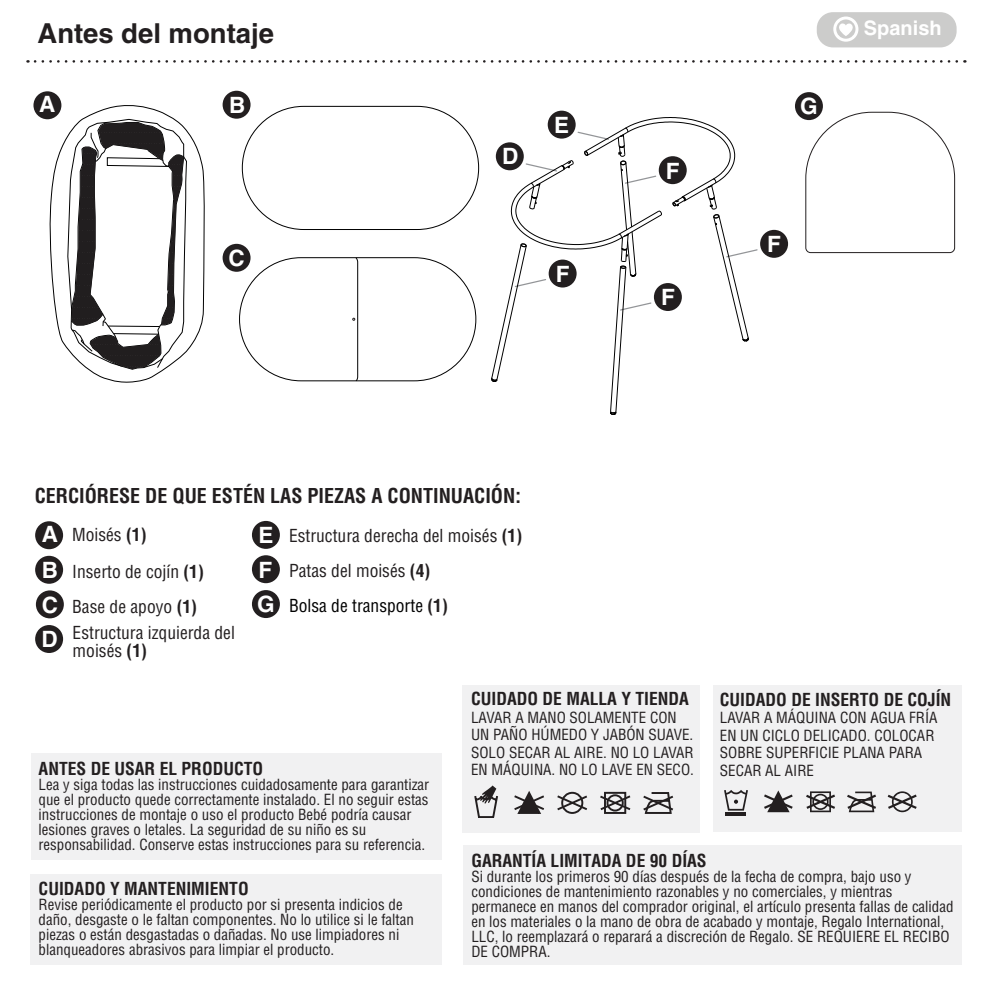
<style>
.page{position:relative;width:990px;height:990px;background:#fff}
.page>*{position:absolute;margin:0;border:0;box-sizing:border-box;transform-origin:0 0}
.t1{font:700 27.5px "Helvetica LT Std";color:#231f20}
.t2{font:700 22.5px/35.8px "Helvetica LT Std";color:#fff}
.t3{font:700 condensed 20px "Helvetica LT Std";color:#231f20}
.t4{font:700 20px "Helvetica LT Std";color:#fff}
.t5{font:condensed 17.5px/37.5px "Helvetica LT Std";color:#231f20}
.t6{font:700 condensed 17.5px "Helvetica LT Std";color:#231f20}
.t7{font:condensed 17.5px "Helvetica LT Std";color:#000}
.t8{font:condensed 15px/15px "Helvetica LT Std";color:#231f20}
.s1{font-weight:700}
.s2{font-weight:700;font-stretch:normal;font-size:22.5px;color:#fff}
.s3{font-weight:700;color:#231f20}
</style>
<div class="page">
<div style="left:35px;top:521px;width:28px;height:28px;background:#231f20;border-radius:50%"></div>
<div style="left:35px;top:556px;width:28px;height:28px;background:#231f20;border-radius:50%"></div>
<div style="left:36px;top:590px;width:28px;height:28px;background:#231f20;border-radius:50%"></div>
<div style="left:817px;top:12px;width:140px;height:35px;background:#cccccb;border-radius:16px"></div>
<svg style="left:35px;top:60px;width:930px;height:3px"></svg>
<svg style="left:833px;top:17px;width:25px;height:25px"></svg>
<div style="left:252px;top:521px;width:28px;height:28px;background:#231f20;border-radius:50%"></div>
<div style="left:252px;top:555px;width:28px;height:28px;background:#231f20;border-radius:50%"></div>
<div style="left:252px;top:590px;width:28px;height:28px;background:#231f20;border-radius:50%"></div>
<div style="left:30px;top:874px;width:412px;height:90px;background:#f1f1f2"></div>
<div style="left:463px;top:845px;width:499px;height:120px;background:#f1f1f2"></div>
<div style="left:713px;top:685px;width:249px;height:146px;background:#f1f1f2"></div>
<div style="left:463px;top:685px;width:237px;height:147px;background:#f1f1f2"></div>
<div style="left:561px;top:792px;width:22px;height:22px;border:2px solid #231f20;border-radius:50%"></div>
<svg style="left:557px;top:794px;width:30px;height:18px"></svg>
<svg style="left:643px;top:792px;width:30px;height:22px"></svg>
<svg style="left:600px;top:791px;width:31px;height:23px"></svg>
<svg style="left:514px;top:791px;width:30px;height:23px"></svg>
<svg style="left:474px;top:786px;width:24px;height:32px"></svg>
<svg style="left:806px;top:791px;width:29px;height:21px"></svg>
<svg style="left:888px;top:791px;width:29px;height:21px"></svg>
<svg style="left:847px;top:792px;width:29px;height:20px"></svg>
<svg style="left:764px;top:790px;width:29px;height:22px"></svg>
<svg style="left:724px;top:790px;width:24px;height:26px"></svg>
<div style="left:32px;top:754px;width:410px;height:106px;background:#f1f1f2"></div>
<div style="left:35px;top:625px;width:28px;height:28px;background:#231f20;border-radius:50%"></div>
<div style="left:33px;top:91px;width:28px;height:28px;background:#231f20;border-radius:50%"></div>
<div style="left:223px;top:91px;width:28px;height:28px;background:#231f20;border-radius:50%"></div>
<div style="left:223px;top:244px;width:28px;height:28px;background:#231f20;border-radius:50%"></div>
<div style="left:760px;top:230px;width:28px;height:28px;background:#231f20;border-radius:50%"></div>
<div style="left:548px;top:111px;width:28px;height:28px;background:#231f20;border-radius:50%"></div>
<div style="left:795px;top:92px;width:28px;height:28px;background:#231f20;border-radius:50%"></div>
<svg style="left:49px;top:99px;width:156px;height:284px"></svg>
<svg style="left:67px;top:119px;width:120px;height:256px"></svg>
<svg style="left:491px;top:117px;width:267px;height:298px"></svg>
<div style="left:242px;top:106px;width:237px;height:124px;border:1px solid #010101;border-radius:62px"></div>
<div style="left:239px;top:257px;width:237px;height:124px;border:1px solid #010101;border-radius:62px"></div>
<svg style="left:352px;top:257px;width:6px;height:125px"></svg>
<svg style="left:805px;top:112px;width:150px;height:141px"></svg>
<h1 class="t1" style="left:38px;top:17px;width:238px">Antes del montaje</h1>
<h3 class="t4" style="left:864px;top:16px;width:79px">Spanish</h3>
<h2 class="t2" style="left:39px;top:86px;width:18px">A</h2>
<h2 class="t2" style="left:229px;top:87px;width:18px">B</h2>
<h2 class="t2" style="left:228px;top:240px;width:18px">C</h2>
<h2 class="t2" style="left:502px;top:138px;width:18px">D</h2>
<h2 class="t2" style="left:554px;top:107px;width:17px">E</h2>
<h2 class="t2" style="left:556px;top:256px;width:15px">F</h2>
<h3 class="t3" style="left:35px;top:484px;width:488px">CERCIÓRESE DE QUE ESTÉN LAS PIEZAS A CONTINUACIÓN:</h3>
<p class="t5" style="left:72px;top:515px;width:133px">Moisés <span class="s1">(1)<br></span>Inserto de cojín <span class="s1">(1)</span></p>
<p class="t5" style="left:42px;top:588px;width:157px"><span class="s2">C</span> Base de apoyo <span class="s1">(1)</span></p>
<h2 class="t2" style="left:42px;top:516px;width:18px">A<br>B</h2>
<h2 class="t2" style="left:258px;top:517px;width:17px;line-height:34.8px">E<br>F</h2>
<p class="t5" style="left:289px;top:517px;width:235px">Estructura derecha del moisés <span class="s1">(1)</span></p>
<p class="t5" style="left:289px;top:552px;width:143px">Patas del moisés <span class="s1">(4)</span></p>
<p class="t7" style="left:257px;top:594px;width:192px"><span class="s2">G</span> Bolsa de transporte <span class="s3">(1)</span></p>
<p class="t5" style="left:73px;top:624px;width:164px;line-height:17.5px;text-indent:-31px"><span class="s2">D</span> Estructura izquierda del moisés <span class="s1">(1)</span></p>
<h2 class="t2" style="left:666px;top:152px;width:15px">F</h2>
<h2 class="t2" style="left:661px;top:279px;width:15px">F</h2>
<h2 class="t2" style="left:800px;top:88px;width:19px">G</h2>
<h2 class="t2" style="left:767px;top:226px;width:15px">F</h2>
<p class="t6" style="left:720px;top:688px;width:233px">CUIDADO DE INSERTO DE COJÍN</p>
<p class="t8" style="left:720px;top:709px;width:219px;line-height:17.5px">LAVAR A MÁQUINA CON AGUA FRÍA<br>EN UN CICLO DELICADO. COLOCAR<br>SOBRE SUPERFICIE PLANA PARA<br>SECAR AL AIRE</p>
<p class="t6" style="left:471px;top:688px;width:219px">CUIDADO DE MALLA Y TIENDA</p>
<p class="t8" style="left:471px;top:709px;width:224px;line-height:17.5px">LAVAR A MANO SOLAMENTE CON<br>UN PAÑO HÚMEDO Y JABÓN SUAVE.<br>SOLO SECAR AL AIRE. NO LO LAVAR</p>
<p class="t6" style="left:39px;top:758px;width:226px">ANTES DE USAR EL PRODUCTO</p>
<p class="t8" style="left:471px;top:762px;width:224px">EN MÁQUINA. NO LO LAVE EN SECO.</p>
<p class="t8" style="left:39px;top:777px;width:392px">Lea y siga todas las instrucciones cuidadosamente para garantizar que el producto quede correctamente instalado. El no seguir estas instrucciones de montaje o uso el producto Bebé podría causar lesiones graves o letales. La seguridad de su niño es su responsabilidad. Conserve estas instrucciones para su referencia.</p>
<p class="t6" style="left:39px;top:878px;width:212px">CUIDADO Y MANTENIMIENTO</p>
<p class="t8" style="left:39px;top:897px;width:377px">Revise periódicamente el producto por si presenta indicios de daño, desgaste o le faltan componentes. No lo utilice si le faltan piezas o están desgastadas o dañadas. No use limpiadores ni blanqueadores abrasivos para limpiar el producto.</p>
<p class="t6" style="left:471px;top:850px;width:237px">GARANTÍA LIMITADA DE 90 DÍAS</p>
<p class="t8" style="left:471px;top:869px;width:484px">Si durante los primeros 90 días después de la fecha de compra, bajo uso y condiciones de mantenimiento razonables y no comerciales, y mientras permanece en manos del comprador original, el artículo presenta fallas de calidad en los materiales o la mano de obra de acabado y montaje, Regalo International, LLC, lo reemplazará o reparará a discreción de Regalo. SE REQUIERE EL RECIBO DE COMPRA.</p>
</div>
